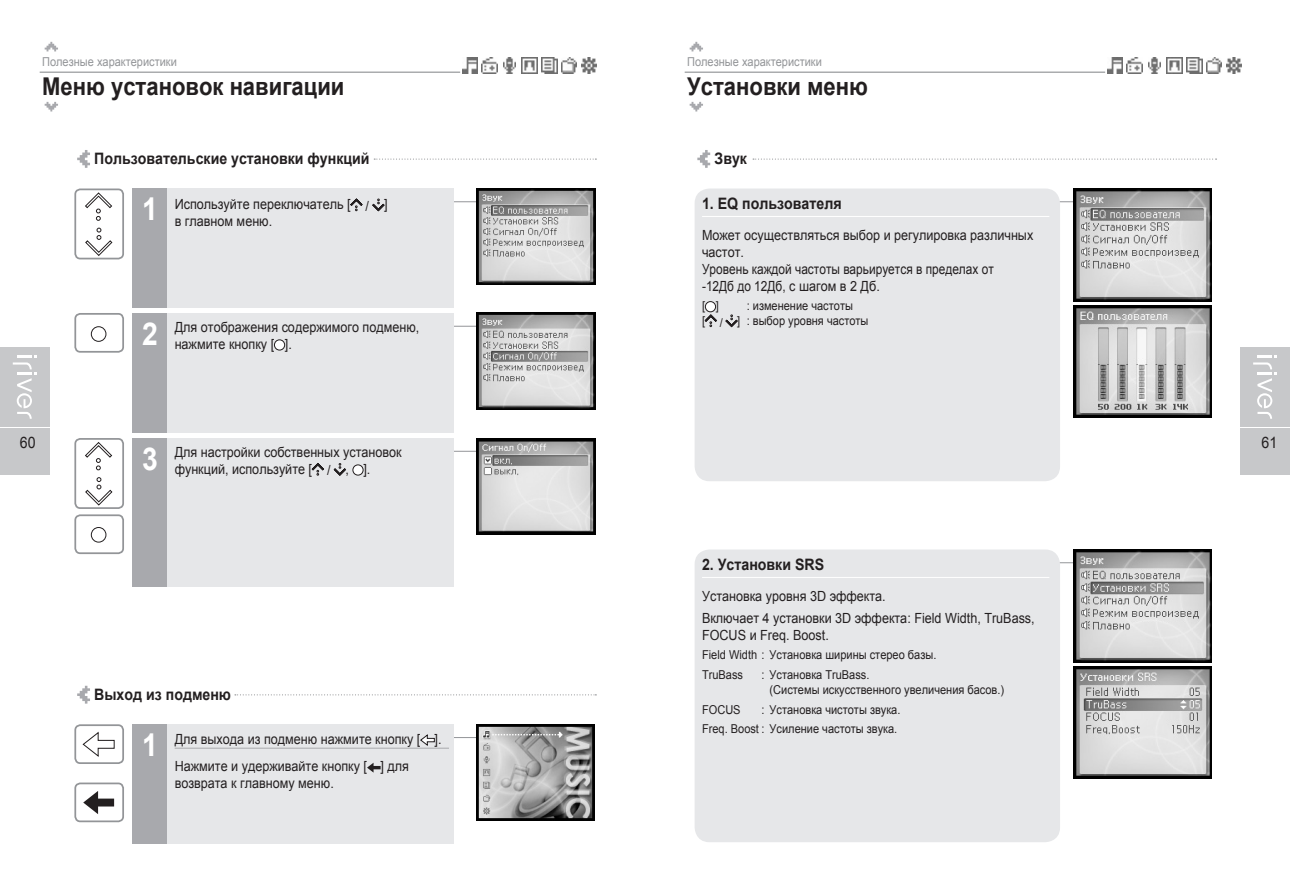
<style>
.page{position:relative;width:1290px;height:893px;background:#fff}
.page>*{position:absolute;margin:0;border:0;box-sizing:border-box;transform-origin:0 0}
.t1{font:700 31.5px "Arial";color:#fff;scale:.9 1}
.t2{font:700 24.5px "Arial";color:#231f20;scale:.9 1}
.t3{font:700 15.75px "Arial";color:#231f20;scale:.9 1}
.t4{font:15.75px "Arial";color:#231f20;scale:.9 1}
.t5{font:14px/16.8px "Arial";color:#231f20;scale:.9 1}
.t6{font:12.25px/14.7px "Arial";color:#231f20;scale:.9 1}
.t7{font:12.25px "Arial";color:#939598;scale:.9 1}
</style>
<div class="page">
<svg style="left:45px;top:42px;width:13px;height:9px"></svg>
<svg style="left:45px;top:102px;width:13px;height:9px"></svg>
<hr style="left:40px;top:72px;width:420px;height:1px;background:#808285">
<img style="left:462px;top:57px;width:16px;height:16px">
<img style="left:482px;top:57px;width:16px;height:16px">
<img style="left:503px;top:57px;width:13px;height:16px">
<img style="left:521px;top:57px;width:16px;height:16px">
<img style="left:541px;top:57px;width:16px;height:16px">
<img style="left:561px;top:57px;width:16px;height:16px">
<img style="left:581px;top:57px;width:16px;height:16px">
<div style="left:0;top:347px;width:50px;height:80px;background:#c7c8ca"></div>
<svg style="left:13px;top:355px;width:24px;height:64px"></svg>
<div style="left:0;top:428px;width:50px;height:47px;background:#c7c8ca"></div>
<svg style="left:690px;top:42px;width:13px;height:9px"></svg>
<svg style="left:690px;top:102px;width:13px;height:9px"></svg>
<hr style="left:685px;top:72px;width:420px;height:1px;background:#808285">
<div style="left:1240px;top:347px;width:50px;height:80px;background:#c7c8ca"></div>
<svg style="left:1253px;top:355px;width:24px;height:64px"></svg>
<div style="left:1240px;top:428px;width:50px;height:47px;background:#c7c8ca"></div>
<img style="left:1107px;top:57px;width:16px;height:16px">
<img style="left:1127px;top:57px;width:15px;height:16px">
<img style="left:1148px;top:57px;width:13px;height:16px">
<img style="left:1166px;top:57px;width:16px;height:16px">
<img style="left:1186px;top:57px;width:16px;height:16px">
<img style="left:1206px;top:57px;width:16px;height:16px">
<img style="left:1226px;top:57px;width:16px;height:16px">
<svg style="left:374px;top:159px;width:222px;height:1px"></svg>
<svg style="left:77px;top:150px;width:13px;height:18px"></svg>
<hr style="left:402px;top:201px;width:79px;height:1px;background:#939598">
<img style="left:476px;top:189px;width:119px;height:96px">
<div style="left:132px;top:189px;width:322px;height:119px;background:#e6e7e9"></div>
<div style="left:132px;top:189px;width:35px;height:119px;background:#a8a9ad"></div>
<svg style="left:350px;top:199px;width:12px;height:12px"></svg>
<svg style="left:372px;top:199px;width:12px;height:12px"></svg>
<hr style="left:402px;top:326px;width:79px;height:1px;background:#939598">
<img style="left:476px;top:313px;width:119px;height:96px">
<div style="left:132px;top:313px;width:322px;height:119px;background:#e6e7e9"></div>
<div style="left:132px;top:313px;width:35px;height:119px;background:#a8a9ad"></div>
<div style="left:274px;top:340px;width:11px;height:10px;background:#fff;border-radius:50%"></div>
<div style="left:274px;top:340px;width:11px;height:10px;border:1px solid #231f20;border-radius:50%"></div>
<svg style="left:74px;top:313px;width:50px;height:39px"></svg>
<div style="left:91px;top:327px;width:15px;height:14px;background:#fff;border-radius:50%"></div>
<div style="left:91px;top:326px;width:15px;height:16px;border:1px solid #231f20;border-radius:50%"></div>
<hr style="left:402px;top:451px;width:79px;height:1px;background:#939598">
<img style="left:476px;top:438px;width:119px;height:96px">
<div style="left:132px;top:438px;width:322px;height:149px;background:#e6e7e9"></div>
<div style="left:132px;top:438px;width:35px;height:149px;background:#a8a9ad"></div>
<svg style="left:312px;top:463px;width:12px;height:12px"></svg>
<svg style="left:334px;top:463px;width:12px;height:13px"></svg>
<div style="left:353px;top:465px;width:10px;height:10px;background:#fff;border-radius:50%"></div>
<div style="left:353px;top:465px;width:10px;height:10px;border:1px solid #231f20;border-radius:50%"></div>
<svg style="left:235px;top:694px;width:361px;height:1px"></svg>
<svg style="left:77px;top:686px;width:13px;height:18px"></svg>
<hr style="left:402px;top:737px;width:79px;height:1px;background:#939598">
<img style="left:476px;top:724px;width:119px;height:96px">
<div style="left:132px;top:724px;width:322px;height:119px;background:#e6e7e9"></div>
<div style="left:132px;top:724px;width:35px;height:119px;background:#a8a9ad"></div>
<hr style="left:175px;top:748px;width:274px;height:1px;background:#a8a9ad">
<svg style="left:420px;top:734px;width:15px;height:12px"></svg>
<svg style="left:74px;top:724px;width:50px;height:39px"></svg>
<svg style="left:74px;top:782px;width:50px;height:39px"></svg>
<img style="left:1073px;top:305px;width:139px;height:113px">
<hr style="left:1046px;top:201px;width:37px;height:1px;background:#939598">
<img style="left:1073px;top:189px;width:139px;height:112px">
<div style="left:695px;top:189px;width:365px;height:292px;background:#e6e7e9"></div>
<hr style="left:702px;top:216px;width:347px;height:1px;background:#fff">
<div style="left:705px;top:302px;width:10px;height:10px;background:#fff;border-radius:50%"></div>
<div style="left:705px;top:301px;width:11px;height:11px;border:1px solid #231f20;border-radius:50%"></div>
<svg style="left:705px;top:314px;width:12px;height:13px"></svg>
<svg style="left:725px;top:315px;width:12px;height:12px"></svg>
<img style="left:1073px;top:666px;width:139px;height:113px">
<hr style="left:1046px;top:562px;width:37px;height:1px;background:#939598">
<img style="left:1073px;top:549px;width:139px;height:113px">
<div style="left:695px;top:549px;width:365px;height:293px;background:#e6e7e9"></div>
<hr style="left:702px;top:577px;width:347px;height:1px;background:#fff">
<svg style="left:753px;top:159px;width:463px;height:1px"></svg>
<svg style="left:697px;top:150px;width:13px;height:18px"></svg>
<svg style="left:74px;top:188px;width:50px;height:71px"></svg>
<svg style="left:74px;top:438px;width:50px;height:115px"></svg>
<div style="left:91px;top:527px;width:15px;height:15px;background:#fff;border-radius:50%"></div>
<div style="left:91px;top:527px;width:15px;height:15px;border:1px solid #231f20;border-radius:50%"></div>
<svg style="left:367px;top:763px;width:14px;height:10px"></svg>
<p class="t7" style="left:42px;top:54px;width:151px">Полезные характеристики</p>
<h2 class="t2" style="left:42px;top:71px;width:337px">Меню установок навигации</h2>
<p class="t3" style="left:94px;top:148px;width:307px">Пользовательские установки функций</p>
<p class="t5" style="left:175px;top:196px;width:238px">Используйте переключатель [ / ]</p>
<h1 class="t1" style="left:142px;top:188px;width:19px">1</h1>
<p class="t5" style="left:175px;top:213px;width:110px">в главном меню.</p>
<h1 class="t1" style="left:142px;top:313px;width:19px">2</h1>
<p class="t5" style="left:175px;top:319px;width:273px">Для отображения содержимого подменю,</p>
<p class="t5" style="left:175px;top:335px;width:132px">нажмите кнопку [ ].</p>
<p class="t7" style="left:687px;top:54px;width:151px">Полезные характеристики</p>
<h2 class="t2" style="left:687px;top:71px;width:202px">Установки меню</h2>
<p class="t3" style="left:714px;top:148px;width:38px">Звук</p>
<p class="t3" style="left:702px;top:193px;width:157px">1. EQ пользователя</p>
<p class="t5" style="left:702px;top:227px;width:370px">Может осуществляться выбор и регулировка различных частот.<br>Уровень каждой частоты варьируется в пределах от<br>-12Дб до 12Дб, с шагом в 2 Дб.</p>
<p class="t6" style="left:702px;top:299px;width:20px">[ ]</p>
<p class="t6" style="left:702px;top:299px;width:186px;text-indent:45px">: изменение частоты<br>[ / ] : выбор уровня частоты</p>
<p class="t4" style="left:20px;top:432px;width:19px">60</p>
<p class="t4" style="left:1261px;top:432px;width:19px">61</p>
<p class="t5" style="left:175px;top:444px;width:254px">Для настройки собственных установок</p>
<h1 class="t1" style="left:142px;top:438px;width:19px">3</h1>
<p class="t5" style="left:175px;top:460px;width:219px">функций, используйте [ / , ].</p>
<p class="t3" style="left:94px;top:684px;width:153px">Выход из подменю</p>
<p class="t5" style="left:175px;top:731px;width:298px">Для выхода из подменю нажмите кнопку [ ].</p>
<h1 class="t1" style="left:142px;top:724px;width:19px">1</h1>
<p class="t5" style="left:175px;top:758px;width:262px">Нажмите и удерживайте кнопку [ ] для возврата к главному меню.</p>
<p class="t3" style="left:702px;top:554px;width:137px">2. Установки SRS</p>
<p class="t5" style="left:702px;top:586px;width:371px;line-height:21.7px">Установка уровня 3D эффекта.<br>Включает 4 установки 3D эффекта: Field Width, TruBass,</p>
<p class="t5" style="left:702px;top:627px;width:142px">FOCUS и Freq. Boost.</p>
<p class="t6" style="left:702px;top:645px;width:262px;line-height:19.6px">Field Width : Установка ширины стерео базы.<br>TruBass</p>
<p class="t6" style="left:769px;top:668px;width:262px;text-indent:-8px">: Установка TruBass.<br>(Системы искусственного увеличения басов.)</p>
<p class="t6" style="left:702px;top:702px;width:44px">FOCUS</p>
<p class="t6" style="left:702px;top:699px;width:222px;line-height:19.6px;text-align:right">: Установка чистоты звука.<br>Freq. Boost : Усиление частоты звука.</p>
</div>
